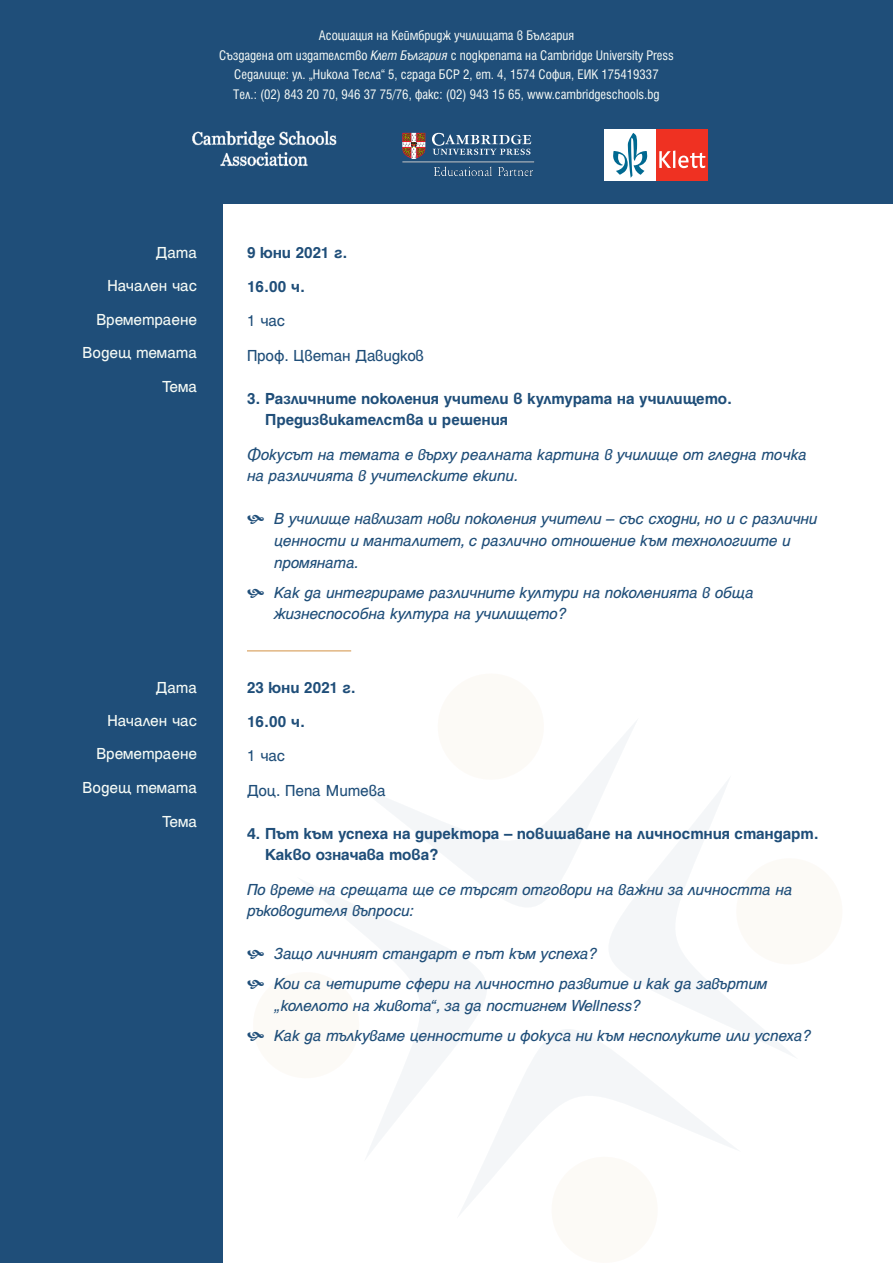
<style>
.page{position:relative;width:893px;height:1263px;background:#fff}
.page>*{position:absolute;margin:0;border:0;box-sizing:border-box;transform-origin:0 0}
.t1{font:italic 17.25px/21.6px "Helen Bg";letter-spacing:-.01em;color:#1f4e79}
.t2{font:700 17.25px/21.6px "Helen Bg";letter-spacing:-.01em;color:#1f4e79}
.t3{font:17.25px "Helen Bg";letter-spacing:-.015em;color:#f6fbf6}
.t4{font:17.25px "Helen Bg";letter-spacing:-.01em;color:#1f4e79}
.t5{font:condensed 15px/19.5px "Helen Bg";color:#f7fbf7;text-align:center}
.s1{font-style:italic}
</style>
<div class="page">
<div style="left:0;top:1px;width:223px;height:1262px;background:#1f4e79"></div>
<div style="left:0;top:0;width:893px;height:203px;background:#1f4e79"></div>
<div style="left:604px;top:129px;width:52px;height:52px;background:#fff"></div>
<div style="left:656px;top:129px;width:52px;height:52px;background:#ef3122"></div>
<svg style="left:659px;top:150px;width:46px;height:18px"></svg>
<svg style="left:613px;top:133px;width:34px;height:45px"></svg>
<img style="left:192px;top:130px;width:145px;height:37px">
<svg style="left:302px;top:722px;width:491px;height:493px"></svg>
<svg style="left:432px;top:133px;width:99px;height:22px"></svg>
<svg style="left:402px;top:133px;width:23px;height:26px"></svg>
<img style="left:402px;top:161px;width:133px;height:16px">
<hr style="left:247px;top:650px;width:104px;height:1px;background:#d4964e">
<p class="t5" style="left:219px;top:26px;width:456px">Асоциация на Кеймбридж училищата в България<br>Създадена от издателство <span class="s1">Клет България</span> с подкрепата на Cambridge University Press Седалище: ул. „Никола Тесла“ 5, сграда БСР 2, ет. 4, 1574 София, ЕИК 175419337<br>Тел.: (02) 843 20 70, 946 37 75/76, факс: (02) 943 15 65, www.cambridgeschools.bg</p>
<p class="t3" style="left:156px;top:244px;width:43px">Дата</p>
<p class="t3" style="left:108px;top:277px;width:91px">Начален час</p>
<p class="t3" style="left:96px;top:311px;width:102px">Времетраене</p>
<p class="t3" style="left:83px;top:344px;width:116px">Водещ темата</p>
<p class="t3" style="left:162px;top:378px;width:37px">Тема</p>
<p class="t3" style="left:156px;top:678px;width:43px">Дата</p>
<p class="t3" style="left:108px;top:712px;width:91px">Начален час</p>
<p class="t3" style="left:96px;top:745px;width:102px">Времетраене</p>
<p class="t3" style="left:83px;top:779px;width:116px">Водещ темата</p>
<p class="t3" style="left:162px;top:813px;width:37px">Тема</p>
<p class="t2" style="left:247px;top:241px;width:102px">9 юни 2021 г.</p>
<p class="t2" style="left:247px;top:276px;width:60px">16.00 ч.</p>
<p class="t4" style="left:247px;top:312px;width:40px">1 час</p>
<p class="t4" style="left:247px;top:347px;width:179px">Проф. Цветан Давидков</p>
<p class="t2" style="left:265px;top:387px;width:469px;text-indent:-18px">3. Различните поколения учители в културата на училището.<br>Предизвикателства и решения</p>
<p class="t1" style="left:247px;top:444px;width:561px">Фокусът на темата е върху реалната картина в училище от гледна точка на различията в учителските екипи.</p>
<p class="t1" style="left:274px;top:508px;width:545px">В училище навлизат нови поколения учители – със сходни, но и с различни ценности и манталитет, с различно отношение към технологиите и промяната.</p>
<p class="t1" style="left:274px;top:582px;width:481px">Как да интегрираме различните култури на поколенията в обща жизнеспособна култура на училището?</p>
<p class="t2" style="left:247px;top:676px;width:111px">23 юни 2021 г.</p>
<p class="t2" style="left:247px;top:711px;width:60px">16.00 ч.</p>
<p class="t4" style="left:247px;top:747px;width:40px">1 час</p>
<p class="t4" style="left:247px;top:782px;width:140px">Доц. Пепа Митева</p>
<p class="t2" style="left:265px;top:822px;width:555px;text-indent:-18px">4. Път към успеха на директора – повишаване на личностния стандарт.<br>Какво означава това?</p>
<p class="t1" style="left:247px;top:878px;width:547px">По време на срещата ще се търсят отговори на важни за личността на ръководителя въпроси:</p>
<p class="t1" style="left:274px;top:943px;width:324px">Защо личният стандарт е път към успеха?</p>
<p class="t1" style="left:274px;top:973px;width:495px">Кои са четирите сфери на личностно развитие и как да завъртим „колелото на живота“, за да постигнем Wellness?</p>
<p class="t1" style="left:274px;top:1025px;width:538px">Как да тълкуваме ценностите и фокуса ни към несполуките или успеха?</p>
</div>
